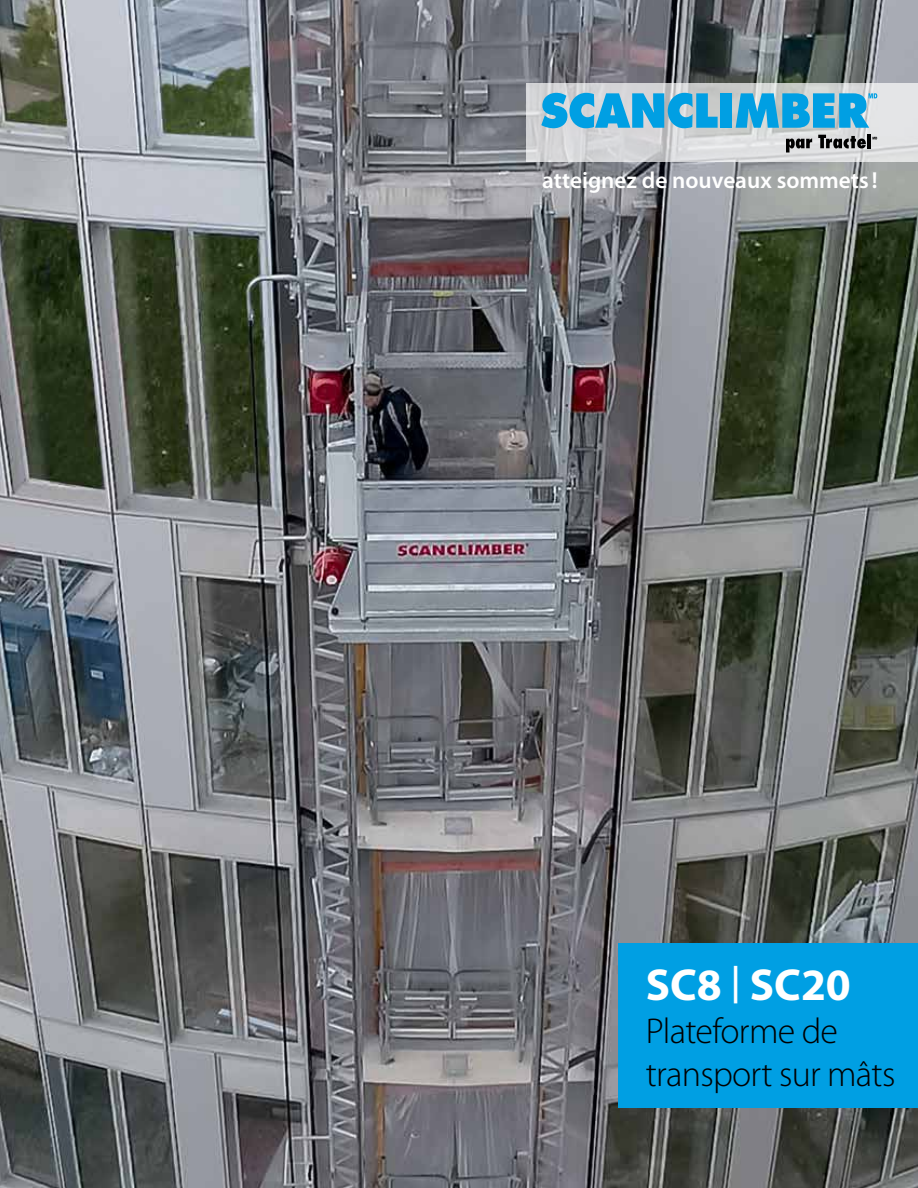
<style>
.page{position:relative;width:918px;height:1188px;background:#fff}
.page>*{position:absolute;margin:0;border:0;box-sizing:border-box;transform-origin:0 0}
.t1{font:700 45px "Myriad Pro";color:#fff}
.t2{font:300 36px/43.2px "Myriad Pro";letter-spacing:-.02em;color:#000}
.t3{font:600 23.25px "Myriad Pro";color:#fff}
.s1{font-weight:600;font-size:37.5px}
</style>
<div class="page">
<img style="left:0;top:0;width:918px;height:1188px">
<div style="left:619px;top:944px;width:299px;height:164px;background:#009fe3"></div>
<svg style="left:526px;top:83px;width:392px;height:79px;background:#d7d8d9"></svg>
<svg style="left:541px;top:93px;width:177px;height:35px;background:#48b0dd"></svg>
<div style="left:720px;top:93px;width:12px;height:35px;background:#009fe3"></div>
<svg style="left:736px;top:93px;width:141px;height:35px;background:#3faedd"></svg>
<svg style="left:818px;top:135px;width:48px;height:13px"></svg>
<hr style="left:867px;top:134px;width:4px;height:14px;background:#000">
<svg style="left:786px;top:139px;width:26px;height:14px"></svg>
<p class="t3" style="left:542px;top:165px;width:337px">atteignez de nouveaux sommets !</p>
<p class="t1" style="left:646px;top:955px;width:207px">SC8 <span class="s1">|</span> SC20</p>
<p class="t2" style="left:646px;top:1009px;width:251px">Plateforme de transport sur mâts</p>
</div>
